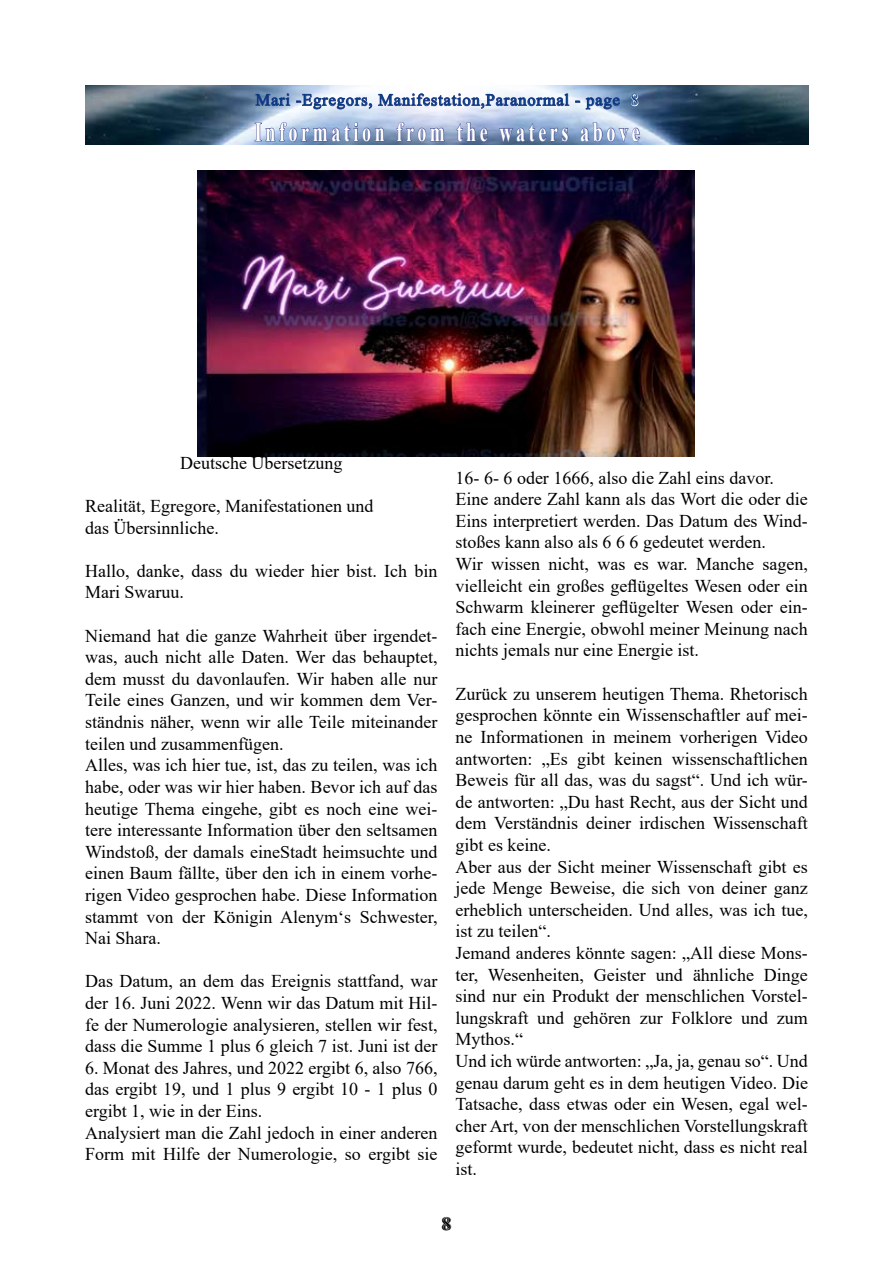
<style>
.page{position:relative;width:893px;height:1263px;background:#fff}
.page>*{position:absolute;margin:0;border:0;box-sizing:border-box;transform-origin:0 0}
.t1{font:700 27px "Times New Roman";letter-spacing:.2em;color:#fff;scale:.67 1}
.t2{font:18px/21.6px "Times New Roman";color:#000}
.t3{font:16.5px "Times New Roman";letter-spacing:.05em;color:#003882}
</style>
<div class="page">
<img style="left:86px;top:85px;width:723px;height:60px">
<svg style="left:441px;top:1216px;width:11px;height:14px"></svg>
<svg style="left:255px;top:93px;width:36px;height:13px"></svg>
<svg style="left:297px;top:94px;width:75px;height:16px"></svg>
<svg style="left:378px;top:93px;width:192px;height:16px"></svg>
<svg style="left:576px;top:97px;width:44px;height:13px"></svg>
<svg style="left:631px;top:94px;width:8px;height:12px"></svg>
<svg style="left:254px;top:122px;width:131px;height:23px;background:#869cc4"></svg>
<svg style="left:396px;top:122px;width:49px;height:23px"></svg>
<svg style="left:456px;top:122px;width:32px;height:20px"></svg>
<svg style="left:499px;top:123px;width:70px;height:19px"></svg>
<svg style="left:580px;top:122px;width:60px;height:23px"></svg>
<img style="left:197px;top:170px;width:498px;height:286px">
<p class="t3" style="left:256px;top:88px;width:385px">Mari -Egregors, Manifestation,Paranormal - page 8</p>
<h1 class="t1" style="left:255px;top:112px;width:576px">Information from the waters above</h1>
<p class="t2" style="left:180px;top:451px;width:164px">Deutsche Übersetzung</p>
<p class="t2" style="left:85px;top:495px;width:290px">Realität, Egregore, Manifestationen und das Übersinnliche.</p>
<p class="t2" style="left:85px;top:559px;width:354px">Hallo, danke, dass du wieder hier bist. Ich bin<br>Mari Swaruu.</p>
<p class="t2" style="left:85px;top:624px;width:354px">Niemand hat die ganze Wahrheit über irgendet&shy;was, auch nicht alle Daten. Wer das behauptet, dem musst du davonlaufen. Wir haben alle nur Teile eines Ganzen, und wir kommen dem Ver&shy;ständnis näher, wenn wir alle Teile miteinander teilen und zusammenfügen.<br>Alles, was ich hier tue, ist, das zu teilen, was ich habe, oder was wir hier haben. Bevor ich auf das heutige Thema eingehe, gibt es noch eine wei&shy;tere interessante Information über den seltsamen Windstoß, der damals eineStadt heimsuchte und einen Baum fällte, über den ich in einem vorhe&shy;rigen Video gesprochen habe. Diese Information stammt von der Königin Alenym‘s Schwester, Nai Shara.</p>
<p class="t2" style="left:85px;top:970px;width:354px;text-align:justify">Das Datum, an dem das Ereignis stattfand, war der 16. Juni 2022. Wenn wir das Datum mit Hil&shy;fe der Numerologie analysieren, stellen wir fest, dass die Summe 1 plus 6 gleich 7 ist. Juni ist der</p>
<p class="t2" style="left:85px;top:1056px;width:354px">6. Monat des Jahres, und 2022 ergibt 6, also 766, das ergibt 19, und 1 plus 9 ergibt 10 - 1 plus 0 ergibt 1, wie in der Eins.<br>Analysiert man die Zahl jedoch in einer anderen Form mit Hilfe der Numerologie, so ergibt sie</p>
<p class="t2" style="left:455px;top:466px;width:354px">16- 6- 6 oder 1666, also die Zahl eins davor.<br>Eine andere Zahl kann als das Wort die oder die Eins interpretiert werden. Das Datum des Wind&shy;stoßes kann also als 6 6 6 gedeutet werden.<br>Wir wissen nicht, was es war. Manche sagen, vielleicht ein großes geflügeltes Wesen oder ein Schwarm kleinerer geflügelter Wesen oder ein&shy;fach eine Energie, obwohl meiner Meinung nach nichts jemals nur eine Energie ist.</p>
<p class="t2" style="left:455px;top:682px;width:354px">Zurück zu unserem heutigen Thema. Rhetorisch gesprochen könnte ein Wissenschaftler auf mei&shy;ne Informationen in meinem vorherigen Video antworten: „Es gibt keinen wissenschaftlichen Beweis für all das, was du sagst“. Und ich wür&shy;de antworten: „Du hast Recht, aus der Sicht und dem Verständnis deiner irdischen Wissenschaft gibt es keine.<br>Aber aus der Sicht meiner Wissenschaft gibt es jede Menge Beweise, die sich von deiner ganz erheblich unterscheiden. Und alles, was ich tue, ist zu teilen“.<br>Jemand anderes könnte sagen: „All diese Mons&shy;ter, Wesenheiten, Geister und ähnliche Dinge sind nur ein Produkt der menschlichen Vorstel&shy;lungskraft und gehören zur Folklore und zum Mythos.“<br>Und ich würde antworten: „Ja, ja, genau so“. Und genau darum geht es in dem heutigen Video. Die Tatsache, dass etwas oder ein Wesen, egal wel&shy;cher Art, von der menschlichen Vorstellungskraft geformt wurde, bedeutet nicht, dass es nicht real ist.</p>
<p class="t2" style="left:443px;top:1212px;width:10px">8</p>
</div>
